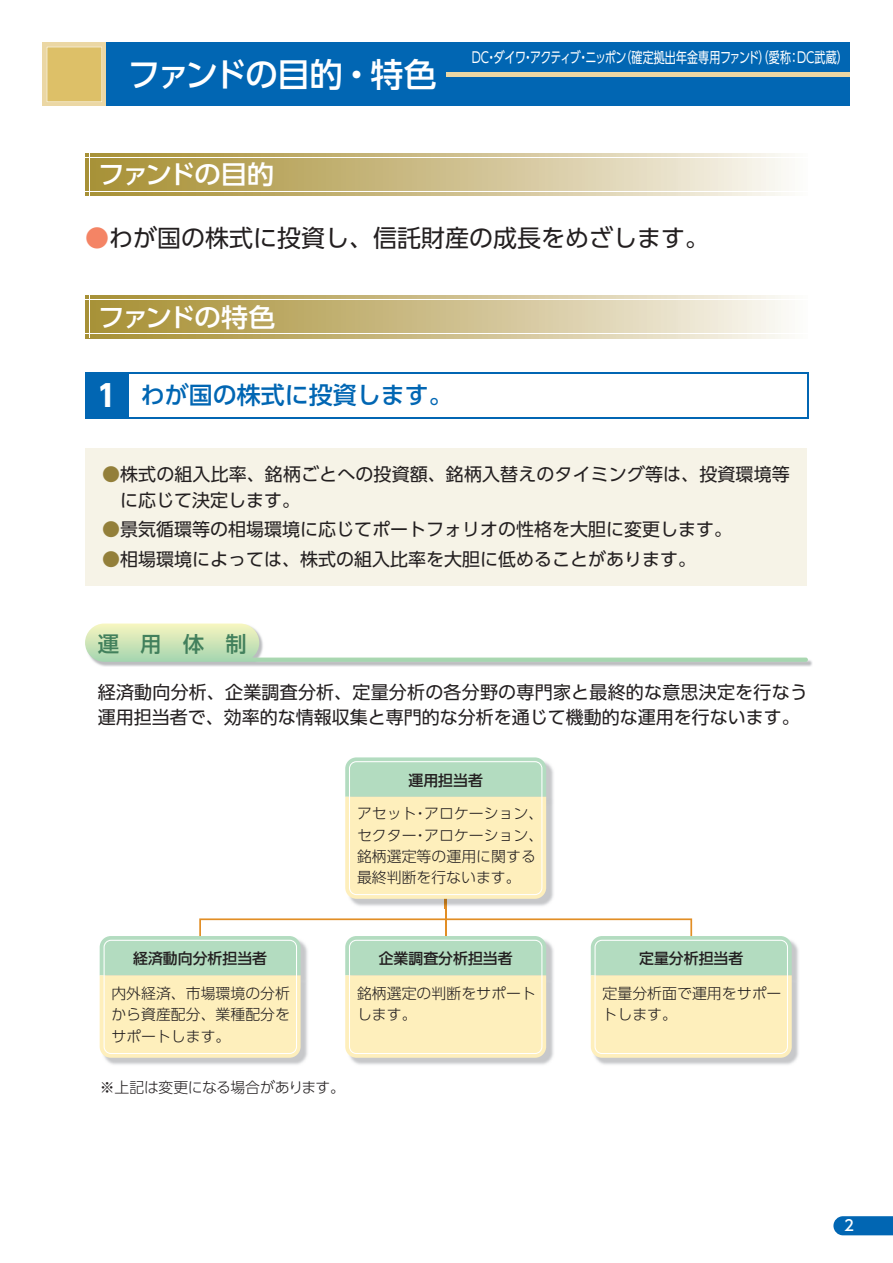
<style>
.page{position:relative;width:893px;height:1263px;background:#fff}
.page>*{position:absolute;margin:0;border:0;box-sizing:border-box;transform-origin:0 0}
.t1{font:500 33px "UD Shin Go Pro";letter-spacing:-.05em;color:#fff}
.t2{font:500 25.65px "UD Shin Go Pro";letter-spacing:-.075em;color:#fff;scale:1.05 1}
.t3{font:24px "UD Shin Go Pro";color:#231f20}
.t4{font:500 24px "UD Shin Go Pro";color:#0166b3}
.t5{font:500 21.3px "UD Shin Go Pro";color:#42805c}
.t6{font:18px/25.5px "UD Shin Go Pro";color:#231f20}
.t7{font:300 14.85px/21.3px "UD Shin Go Pro";color:#231f20}
.t8{font:14.85px "UD Shin Go Pro";letter-spacing:-.02em;color:#fff;scale:.74 1}
.t9{font:500 14.85px "UD Shin Go Pro";color:#231f20}
.t10{font:300 14.85px "UD Shin Go Pro";letter-spacing:-.03em;color:#231f20}
.t11{font:500 14.85px "UD Shin Go Pro";color:#fff}
.s1{color:#f48465}
.s2{font-weight:700;font-size:29.7px;color:#fff}
.s3{color:#937f3a}
</style>
<div class="page">
<svg style="left:833px;top:1216px;width:60px;height:19px"></svg>
<div style="left:43px;top:43px;width:807px;height:63px;background:#0166b3"></div>
<div style="left:43px;top:43px;width:63px;height:63px;background:linear-gradient(to right,#ebd7a4,#ebd7a4)"></div>
<svg style="left:47px;top:47px;width:55px;height:55px;background:#ddc16c"></svg>
<div style="left:446px;top:72px;width:404px;height:5px;background:#ebd7a4"></div>
<div style="left:85px;top:153px;width:723px;height:43px;background:linear-gradient(to right,#a58c2e,#faf7f2)"></div>
<hr style="left:85px;top:157px;width:723px;height:1px;background:#fff">
<hr style="left:85px;top:191px;width:723px;height:1px;background:#fff">
<hr style="left:89px;top:153px;width:1px;height:43px;background:#fff">
<div style="left:85px;top:296px;width:723px;height:42px;background:linear-gradient(to right,#a58c2e,#faf7f2)"></div>
<hr style="left:85px;top:299px;width:723px;height:1px;background:#fff">
<hr style="left:85px;top:334px;width:723px;height:1px;background:#fff">
<hr style="left:89px;top:296px;width:1px;height:42px;background:#fff">
<div style="left:86px;top:373px;width:42px;height:45px;background:#0166b3"></div>
<hr style="left:85px;top:372px;width:43px;height:1px;background:#0166b3">
<hr style="left:85px;top:373px;width:1px;height:44px;background:#0166b3">
<hr style="left:85px;top:417px;width:43px;height:1px;background:#0166b3">
<hr style="left:128px;top:372px;width:681px;height:1px;background:#0166b3">
<hr style="left:128px;top:373px;width:1px;height:44px;background:#0166b3">
<hr style="left:808px;top:373px;width:1px;height:44px;background:#0166b3">
<hr style="left:128px;top:417px;width:681px;height:1px;background:#0166b3">
<div style="left:85px;top:448px;width:722px;height:137px;background:#f6f3e7"></div>
<svg style="left:85px;top:623px;width:723px;height:39px"></svg>
<hr style="left:445px;top:891px;width:2px;height:57px;background:#e28e25">
<img style="left:546px;top:762px;width:8px;height:36px">
<img style="left:546px;top:806px;width:8px;height:99px">
<img style="left:546px;top:798px;width:8px;height:8px">
<img style="left:350px;top:1058px;width:202px;height:7px">
<img style="left:595px;top:941px;width:204px;height:124px">
<img style="left:792px;top:977px;width:7px;height:8px">
<img style="left:105px;top:1058px;width:201px;height:7px">
<svg style="left:100px;top:918px;width:692px;height:140px"></svg>
<svg style="left:345px;top:757px;width:201px;height:151px;background:#e9e9c0"></svg>
<h1 class="t1" style="left:128px;top:48px;width:311px">ファンドの目的・特色</h1>
<p class="t8" style="left:472px;top:45px;width:510px">DC・ダイワ・アクティブ・ニッポン（確定拠出年金専用ファンド）（愛称：DC武蔵）</p>
<h2 class="t2" style="left:98px;top:154px;width:170px">ファンドの目的</h2>
<h3 class="t3" style="left:85px;top:218px;width:625px"><span class="s1">●</span>わが国の株式に投資し、信託財産の成長をめざします。</h3>
<h2 class="t2" style="left:98px;top:296px;width:171px">ファンドの特色</h2>
<h3 class="t4" style="left:97px;top:376px;width:357px"><span class="s2">1</span> わが国の株式に投資します。</h3>
<p class="t6" style="left:120px;top:461px;width:671px;text-indent:-18px"><span class="s3">●</span>株式の組入比率、銘柄ごとへの投資額、銘柄入替えのタイミング等は、投資環境等に応じて決定します。</p>
<p class="t6" style="left:102px;top:516px;width:631px"><span class="s3">●</span>景気循環等の相場環境に応じてポートフォリオの性格を大胆に変更します。</p>
<p class="t6" style="left:102px;top:546px;width:595px"><span class="s3">●</span>相場環境によっては、株式の組入比率を大胆に低めることがあります。</p>
<p class="t5" style="left:98px;top:626px;width:150px">運用体制</p>
<p class="t6" style="left:98px;top:679px;width:712px">経済動向分析、企業調査分析、定量分析の各分野の専門家と最終的な意思決定を行なう運用担当者で、効率的な情報収集と専門的な分析を通じて機動的な運用を行ないます。</p>
<p class="t9" style="left:408px;top:768px;width:76px">運用担当者</p>
<p class="t7" style="left:357px;top:802px;width:188px">アセット・アロケーション、セクター・アロケーション、銘柄選定等の運用に関する最終判断を行ないます。</p>
<p class="t9" style="left:133px;top:946px;width:135px">経済動向分析担当者</p>
<p class="t7" style="left:111px;top:982px;width:180px;text-align:justify">内外経済、市場環境の分析から資産配分、業種配分をサポートします。</p>
<p class="t10" style="left:100px;top:1075px;width:247px">※上記は変更になる場合があります。</p>
<p class="t9" style="left:379px;top:946px;width:135px">企業調査分析担当者</p>
<p class="t7" style="left:357px;top:982px;width:180px">銘柄選定の判断をサポートします。</p>
<p class="t7" style="left:603px;top:982px;width:180px">定量分析面で運用をサポートします。</p>
<p class="t9" style="left:639px;top:946px;width:106px">定量分析担当者</p>
<p class="t11" style="left:844px;top:1214px;width:11px">2</p>
</div>
